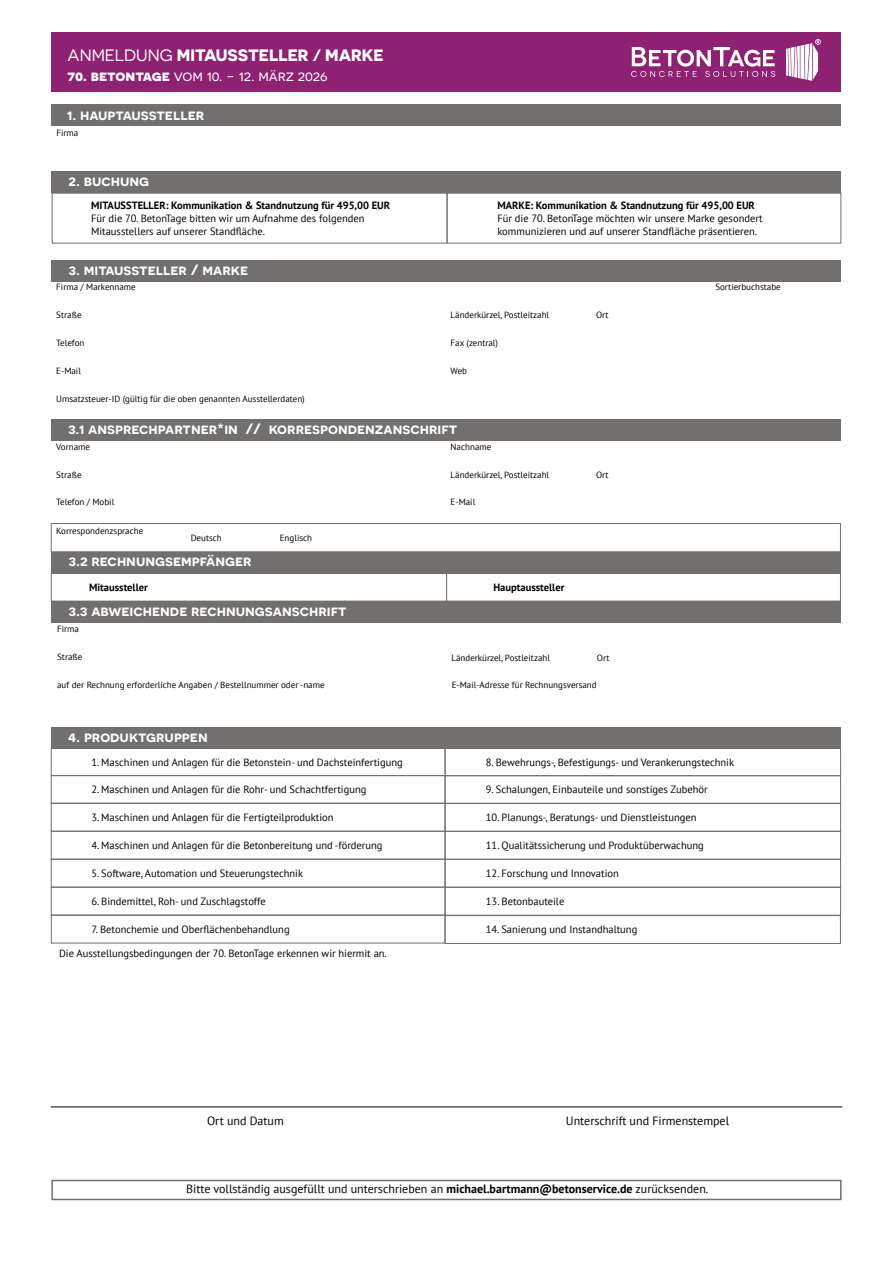
<style>
.page{position:relative;width:893px;height:1263px;background:#fff}
.page>*{position:absolute;margin:0;border:0;box-sizing:border-box;transform-origin:0 0}
.t1{font:700 16.5px "Novecentosanswide";color:#fff}
.t2{font:600 15px "Novecentosanswide";color:#fff}
.t3{font:15px "Novecentosanswide";color:#fff}
.t4{font:12px "PT Sans";color:#000}
.t5{font:10.5px/12.6px "PT Sans";color:#000}
.t6{font:700 10.5px "PT Sans";color:#000}
.t7{font:9px "PT Sans";color:#000}
.s1{font-weight:400}
.s2{font-weight:700}
</style>
<div class="page">
<div style="left:51px;top:33px;width:790px;height:59px;background:#8e2171"></div>
<svg style="left:631px;top:47px;width:144px;height:30px"></svg>
<svg style="left:786px;top:39px;width:35px;height:42px"></svg>
<div style="left:51px;top:105px;width:790px;height:21px;background:#71706f"></div>
<div style="left:51px;top:172px;width:790px;height:21px;background:#71706f"></div>
<div style="left:51px;top:1180px;width:791px;height:20px;border:2px solid #71706f"></div>
<hr style="left:51px;top:1107px;width:791px;height:1px;background:#000">
<div style="left:52px;top:193px;width:395px;height:50px;border:1px solid #71706f"></div>
<div style="left:447px;top:193px;width:394px;height:50px;border:1px solid #71706f"></div>
<div style="left:51px;top:260px;width:790px;height:21px;background:#71706f"></div>
<div style="left:51px;top:420px;width:790px;height:21px;background:#71706f"></div>
<div style="left:51px;top:601px;width:790px;height:21px;background:#71706f"></div>
<div style="left:51px;top:727px;width:790px;height:22px;background:#71706f"></div>
<div style="left:51px;top:803px;width:394px;height:28px;border:1px solid #71706f"></div>
<div style="left:51px;top:748px;width:394px;height:28px;border:1px solid #71706f"></div>
<div style="left:51px;top:859px;width:394px;height:28px;border:1px solid #71706f"></div>
<div style="left:51px;top:887px;width:394px;height:28px;border:1px solid #71706f"></div>
<div style="left:51px;top:915px;width:394px;height:28px;border:1px solid #71706f"></div>
<div style="left:51px;top:831px;width:394px;height:28px;border:1px solid #71706f"></div>
<div style="left:445px;top:803px;width:396px;height:28px;border:1px solid #71706f"></div>
<div style="left:445px;top:748px;width:396px;height:28px;border:1px solid #71706f"></div>
<div style="left:445px;top:859px;width:396px;height:28px;border:1px solid #71706f"></div>
<div style="left:445px;top:887px;width:396px;height:28px;border:1px solid #71706f"></div>
<div style="left:445px;top:831px;width:396px;height:28px;border:1px solid #71706f"></div>
<div style="left:51px;top:523px;width:790px;height:29px;border:1px solid #71706f"></div>
<div style="left:51px;top:552px;width:790px;height:21px;background:#71706f"></div>
<div style="left:51px;top:573px;width:396px;height:28px;border:1px solid #71706f"></div>
<div style="left:446px;top:573px;width:395px;height:28px;border:1px solid #71706f"></div>
<div style="left:445px;top:915px;width:396px;height:29px;border:1px solid #71706f"></div>
<h1 class="t1" style="left:68px;top:45px;width:317px"><span class="s1">ANMELDUNG</span> MITAUSSTELLER / MARKE</h1>
<h2 class="t3" style="left:68px;top:67px;width:262px"><span class="s2">70. betontage</span> vom 10. - 12. märz 2026</h2>
<h2 class="t2" style="left:67px;top:106px;width:139px">1. hauptaussteller</h2>
<p class="t7" style="left:56px;top:127px;width:23px">Firma</p>
<h2 class="t2" style="left:68px;top:172px;width:82px">2. buchung</h2>
<p class="t6" style="left:91px;top:199px;width:301px">MITAUSSTELLER: Kommunikation &amp; Standnutzung für 495,00 EUR</p>
<p class="t5" style="left:91px;top:212px;width:275px">Für die 70. BetonTage bitten wir um Aufnahme des folgenden<br>Mitausstellers auf unserer Standfläche.</p>
<h2 class="t2" style="left:68px;top:261px;width:181px">3. mitaussteller / marke</h2>
<p class="t6" style="left:497px;top:199px;width:259px">MARKE: Kommunikation &amp; Standnutzung für 495,00 EUR</p>
<p class="t5" style="left:497px;top:212px;width:267px">Für die 70. BetonTage möchten wir unsere Marke gesondert kommunizieren und auf unserer Standfläche präsentieren.</p>
<p class="t7" style="left:56px;top:281px;width:81px">Firma / Markenname</p>
<p class="t7" style="left:715px;top:281px;width:67px">Sortierbuchstabe</p>
<p class="t7" style="left:56px;top:309px;width:27px">Straße</p>
<p class="t7" style="left:451px;top:309px;width:100px">Länderkürzel, Postleitzahl</p>
<p class="t7" style="left:596px;top:309px;width:14px">Ort</p>
<p class="t7" style="left:56px;top:337px;width:30px">Telefon</p>
<p class="t7" style="left:451px;top:337px;width:49px">Fax (zentral)</p>
<p class="t7" style="left:56px;top:365px;width:26px">E-Mail</p>
<p class="t7" style="left:56px;top:393px;width:250px">Umsatzsteuer-ID (gültig für die oben genannten Ausstellerdaten)</p>
<p class="t7" style="left:56px;top:441px;width:35px">Vorname</p>
<p class="t7" style="left:56px;top:469px;width:27px">Straße</p>
<p class="t7" style="left:56px;top:496px;width:59px">Telefon / Mobil</p>
<p class="t7" style="left:451px;top:365px;width:18px">Web</p>
<h2 class="t2" style="left:68px;top:420px;width:391px">3.1 ansprechpartner*in // korrespondenzanschrift</h2>
<p class="t7" style="left:451px;top:441px;width:42px">Nachname</p>
<p class="t7" style="left:451px;top:469px;width:100px">Länderkürzel, Postleitzahl</p>
<p class="t7" style="left:596px;top:469px;width:14px">Ort</p>
<p class="t7" style="left:451px;top:496px;width:26px">E-Mail</p>
<p class="t7" style="left:56px;top:525px;width:89px">Korrespondenzsprache</p>
<p class="t7" style="left:191px;top:532px;width:33px">Deutsch</p>
<p class="t7" style="left:280px;top:532px;width:34px">Englisch</p>
<h2 class="t2" style="left:68px;top:552px;width:185px">3.2 rechnungsempfänger</h2>
<p class="t6" style="left:89px;top:581px;width:60px">Mitaussteller</p>
<p class="t6" style="left:493px;top:580px;width:72px">Hauptaussteller</p>
<h2 class="t2" style="left:68px;top:601px;width:280px">3.3 abweichende rechnungsanschrift</h2>
<p class="t7" style="left:57px;top:623px;width:23px">Firma</p>
<p class="t7" style="left:57px;top:651px;width:27px">Straße</p>
<p class="t7" style="left:451px;top:652px;width:100px">Länderkürzel, Postleitzahl</p>
<p class="t7" style="left:597px;top:652px;width:14px">Ort</p>
<p class="t7" style="left:57px;top:679px;width:269px">auf der Rechnung erforderliche Angaben / Bestellnummer oder -name</p>
<p class="t7" style="left:452px;top:679px;width:146px">E-Mail-Adresse für Rechnungsversand</p>
<h2 class="t2" style="left:68px;top:727px;width:141px">4. produktgruppen</h2>
<p class="t5" style="left:91px;top:755px;width:313px">1. Maschinen und Anlagen für die Betonstein- und Dachsteinfertigung</p>
<p class="t5" style="left:91px;top:783px;width:277px">2. Maschinen und Anlagen für die Rohr- und Schachtfertigung</p>
<p class="t5" style="left:91px;top:811px;width:244px">3. Maschinen und Anlagen für die Fertigteilproduktion</p>
<p class="t5" style="left:91px;top:839px;width:293px">4. Maschinen und Anlagen für die Betonbereitung und -förderung</p>
<p class="t5" style="left:91px;top:867px;width:213px">5. Software, Automation und Steuerungstechnik</p>
<p class="t5" style="left:91px;top:895px;width:176px">6. Bindemittel, Roh- und Zuschlagstoffe</p>
<p class="t5" style="left:91px;top:922px;width:200px">7. Betonchemie und Oberflächenbehandlung</p>
<p class="t5" style="left:59px;top:946px;width:329px">Die Ausstellungsbedingungen der 70. BetonTage erkennen wir hiermit an.</p>
<p class="t5" style="left:486px;top:755px;width:250px">8. Bewehrungs-, Befestigungs- und Verankerungstechnik</p>
<p class="t5" style="left:486px;top:783px;width:223px">9. Schalungen, Einbauteile und sonstiges Zubehör</p>
<p class="t5" style="left:486px;top:810px;width:212px">10. Planungs-, Beratungs- und Dienstleistungen</p>
<p class="t5" style="left:486px;top:839px;width:219px">11. Qualitätssicherung und Produktüberwachung</p>
<p class="t5" style="left:486px;top:867px;width:134px">12. Forschung und Innovation</p>
<p class="t5" style="left:486px;top:895px;width:80px">13. Betonbauteile</p>
<p class="t5" style="left:486px;top:923px;width:153px">14. Sanierung und Instandhaltung</p>
<p class="t4" style="left:207px;top:1113px;width:78px">Ort und Datum</p>
<p class="t4" style="left:566px;top:1113px;width:165px">Unterschrift und Firmenstempel</p>
<p class="t4" style="left:186px;top:1181px;width:524px">Bitte vollständig ausgefüllt und unterschrieben an <span class="s2">michael.bartmann@betonservice.de</span> zurücksenden.</p>
</div>
